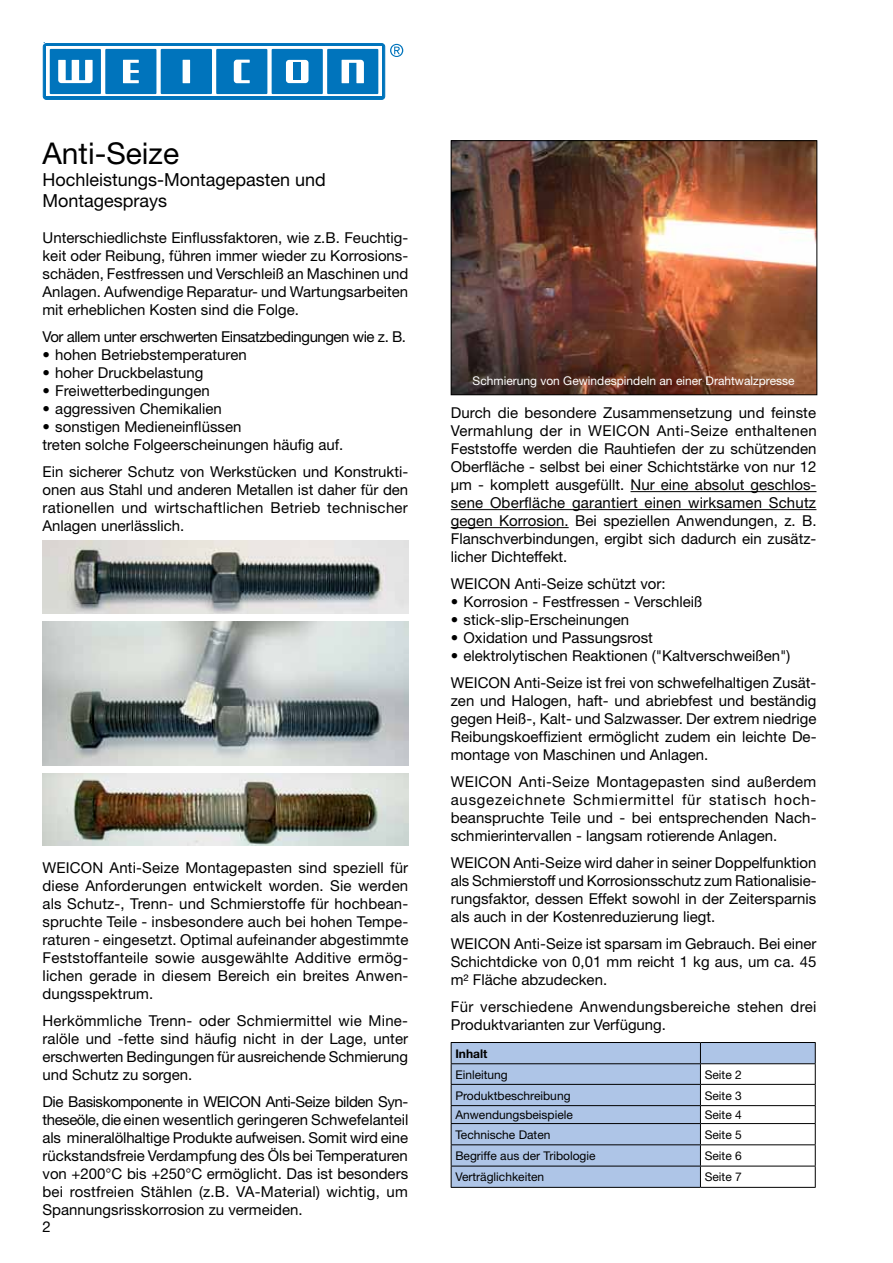
<style>
.page{position:relative;width:893px;height:1263px;background:#fff}
.page>*{position:absolute;margin:0;border:0;box-sizing:border-box;transform-origin:0 0}
.t1{font:30px "Helvetica Neue";color:#000}
.t2{font:18px/21.6px "Helvetica Neue";color:#000}
.t3{font:15px/18px "Helvetica Neue";color:#000;text-align:justify}
.t4{font:15px/18px "Helvetica Neue";letter-spacing:.02em;color:#000}
.t5{font:15px "Helvetica Neue";letter-spacing:-.03em;color:#000}
.t6{font:12px "Helvetica Neue";color:#000}
.t7{font:12px "Helvetica Neue";color:#fff}
.t8{font:700 12px "Helvetica Neue";color:#000}
</style>
<div class="page">
<svg style="left:43px;top:43px;width:360px;height:57px"></svg>
<div style="left:294px;top:63px;width:7px;height:17px;background:#0074bc"></div>
<hr style="left:630px;top:491px;width:186px;height:1px;background:#000">
<hr style="left:451px;top:509px;width:365px;height:1px;background:#000">
<hr style="left:451px;top:527px;width:118px;height:1px;background:#000">
<svg style="left:452px;top:1043px;width:363px;height:144px;fill:#aec5e7"></svg>
<hr style="left:451px;top:1042px;width:249px;height:1px;background:#000">
<hr style="left:700px;top:1042px;width:116px;height:1px;background:#000">
<hr style="left:451px;top:1063px;width:249px;height:1px;background:#000">
<hr style="left:700px;top:1063px;width:116px;height:1px;background:#000">
<hr style="left:451px;top:1084px;width:249px;height:1px;background:#000">
<hr style="left:700px;top:1084px;width:116px;height:1px;background:#000">
<hr style="left:451px;top:1105px;width:249px;height:1px;background:#000">
<hr style="left:700px;top:1105px;width:116px;height:1px;background:#000">
<hr style="left:451px;top:1123px;width:249px;height:1px;background:#000">
<hr style="left:700px;top:1123px;width:116px;height:1px;background:#000">
<hr style="left:451px;top:1144px;width:249px;height:1px;background:#000">
<hr style="left:700px;top:1144px;width:116px;height:1px;background:#000">
<svg style="left:451px;top:1043px;width:1px;height:144px"></svg>
<hr style="left:451px;top:1166px;width:249px;height:1px;background:#000">
<hr style="left:451px;top:1187px;width:249px;height:1px;background:#000">
<svg style="left:700px;top:1043px;width:1px;height:144px"></svg>
<svg style="left:815px;top:1043px;width:1px;height:144px"></svg>
<hr style="left:700px;top:1166px;width:116px;height:1px;background:#000">
<hr style="left:700px;top:1187px;width:116px;height:1px;background:#000">
<img style="left:453px;top:142px;width:362px;height:251px">
<div style="left:451px;top:140px;width:366px;height:255px;border:1px solid #000"></div>
<img style="left:43px;top:773px;width:365px;height:72px">
<img style="left:43px;top:621px;width:365px;height:145px">
<img style="left:43px;top:541px;width:365px;height:72px">
<h1 class="t1" style="left:43px;top:135px;width:138px">Anti-Seize</h1>
<p class="t2" style="left:43px;top:168px;width:285px">Hochleistungs-Montagepasten und<br>Montagesprays</p>
<p class="t3" style="left:43px;top:229px;width:367px">Unterschiedlichste Einflussfaktoren, wie z.B. Feuchtig&shy;keit oder Reibung, führen immer wieder zu Korrosions&shy;schäden, Festfressen und Verschleiß an Maschinen und Anlagen. Aufwendige Reparatur- und Wartungsarbeiten mit erheblichen Kosten sind die Folge.</p>
<p class="t5" style="left:43px;top:328px;width:365px">Vor allem unter erschwerten Einsatzbedingungen wie z. B.</p>
<p class="t3" style="left:43px;top:346px;width:206px">• hohen Betriebstemperaturen</p>
<p class="t3" style="left:43px;top:364px;width:162px">• hoher Druckbelastung</p>
<p class="t3" style="left:43px;top:382px;width:169px">• Freiwetterbedingungen</p>
<p class="t3" style="left:43px;top:400px;width:181px">• aggressiven Chemikalien</p>
<p class="t3" style="left:43px;top:418px;width:302px">• sonstigen Medieneinflüssen<br>treten solche Folgeerscheinungen häufig auf.</p>
<p class="t3" style="left:43px;top:463px;width:367px">Ein sicherer Schutz von Werkstücken und Konstrukti&shy;onen aus Stahl und anderen Metallen ist daher für den rationellen und wirtschaftlichen Betrieb technischer Anlagen unerlässlich.</p>
<p class="t3" style="left:43px;top:858px;width:367px">WEICON Anti-Seize Montagepasten sind speziell für diese Anforderungen entwickelt worden. Sie werden als Schutz-, Trenn- und Schmierstoffe für hochbean&shy;spruchte Teile - insbesondere auch bei hohen Tempe&shy;raturen - eingesetzt. Optimal aufeinander abgestimmte Feststoffanteile sowie ausgewählte Additive ermög&shy;lichen gerade in diesem Bereich ein breites Anwen&shy;dungsspektrum.</p>
<p class="t3" style="left:43px;top:1011px;width:367px">Herkömmliche Trenn- oder Schmiermittel wie Mine&shy;ralöle und -fette sind häufig nicht in der Lage, unter erschwerten Bedingungen für ausreichende Schmierung und Schutz zu sorgen.</p>
<p class="t3" style="left:43px;top:1092px;width:367px">Die Basiskomponente in WEICON Anti-Seize bilden Syn&shy;theseöle, die einen wesentlich geringeren Schwefelanteil als mineralölhaltige Produkte aufweisen. Somit wird eine rückstandsfreie Verdampfung des Öls bei Temperaturen von +200°C bis +250°C ermöglicht. Das ist besonders bei rostfreien Stählen (z.B. VA-Material) wichtig, um Spannungsrisskorrosion zu vermeiden.</p>
<p class="t3" style="left:43px;top:1218px;width:10px">2</p>
<p class="t7" style="left:473px;top:374px;width:324px">Schmierung von Gewindespindeln an einer Drahtwalzpresse</p>
<p class="t3" style="left:451px;top:404px;width:367px">Durch die besondere Zusammensetzung und feinste Vermahlung der in WEICON Anti-Seize enthaltenen Feststoffe werden die Rauhtiefen der zu schützenden Oberfläche - selbst bei einer Schichtstärke von nur 12 µm - komplett ausgefüllt. Nur eine absolut geschlos&shy;sene Oberfläche garantiert einen wirksamen Schutz gegen Korrosion. Bei speziellen Anwendungen, z. B.<br>Flanschverbindungen, ergibt sich dadurch ein zusätz&shy;licher Dichteffekt.</p>
<p class="t3" style="left:451px;top:575px;width:216px">WEICON Anti-Seize schützt vor:</p>
<p class="t3" style="left:451px;top:593px;width:253px">• Korrosion - Festfressen - Verschleiß</p>
<p class="t3" style="left:451px;top:611px;width:180px">• stick-slip-Erscheinungen</p>
<p class="t3" style="left:451px;top:629px;width:204px">• Oxidation und Passungsrost</p>
<p class="t3" style="left:451px;top:642px;width:367px;line-height:27px">• elektrolytischen Reaktionen ("Kaltverschweißen")<br>WEICON Anti-Seize ist frei von schwefelhaltigen Zusät-</p>
<p class="t3" style="left:451px;top:692px;width:367px">zen und Halogen, haft- und abriebfest und beständig gegen Heiß-, Kalt- und Salzwasser. Der extrem niedrige Reibungskoeffizient ermöglicht zudem ein leichte De&shy;montage von Maschinen und Anlagen.</p>
<p class="t3" style="left:451px;top:773px;width:367px">WEICON Anti-Seize Montagepasten sind außerdem ausgezeichnete Schmiermittel für statisch hoch&shy;beanspruchte Teile und - bei entsprechenden Nach&shy;schmierintervallen - langsam rotierende Anlagen.</p>
<p class="t3" style="left:451px;top:854px;width:367px">WEICON Anti-Seize wird daher in seiner Doppelfunktion als Schmierstoff und Korrosionsschutz zum Rationalisie&shy;rungsfaktor, dessen Effekt sowohl in der Zeitersparnis als auch in der Kostenreduzierung liegt.</p>
<p class="t3" style="left:451px;top:935px;width:367px">WEICON Anti-Seize ist sparsam im Gebrauch. Bei einer Schichtdicke von 0,01 mm reicht 1 kg aus, um ca. 45 m² Fläche abzudecken.</p>
<p class="t4" style="left:451px;top:998px;width:367px">Für verschiedene Anwendungsbereiche stehen drei<br>Produktvarianten zur Verfügung.</p>
<p class="t8" style="left:455px;top:1046px;width:33px">Inhalt</p>
<p class="t6" style="left:455px;top:1067px;width:54px">Einleitung</p>
<p class="t6" style="left:705px;top:1067px;width:39px">Seite 2</p>
<p class="t6" style="left:455px;top:1088px;width:117px">Produktbeschreibung</p>
<p class="t6" style="left:705px;top:1088px;width:39px">Seite 3</p>
<p class="t6" style="left:455px;top:1108px;width:119px">Anwendungsbeispiele</p>
<p class="t6" style="left:705px;top:1108px;width:39px">Seite 4</p>
<p class="t6" style="left:455px;top:1127px;width:97px">Technische Daten</p>
<p class="t6" style="left:705px;top:1127px;width:39px">Seite 5</p>
<p class="t6" style="left:455px;top:1149px;width:142px">Begriffe aus der Tribologie</p>
<p class="t6" style="left:705px;top:1149px;width:39px">Seite 6</p>
<p class="t6" style="left:455px;top:1170px;width:90px">Verträglichkeiten</p>
<p class="t6" style="left:705px;top:1170px;width:39px">Seite 7</p>
</div>
